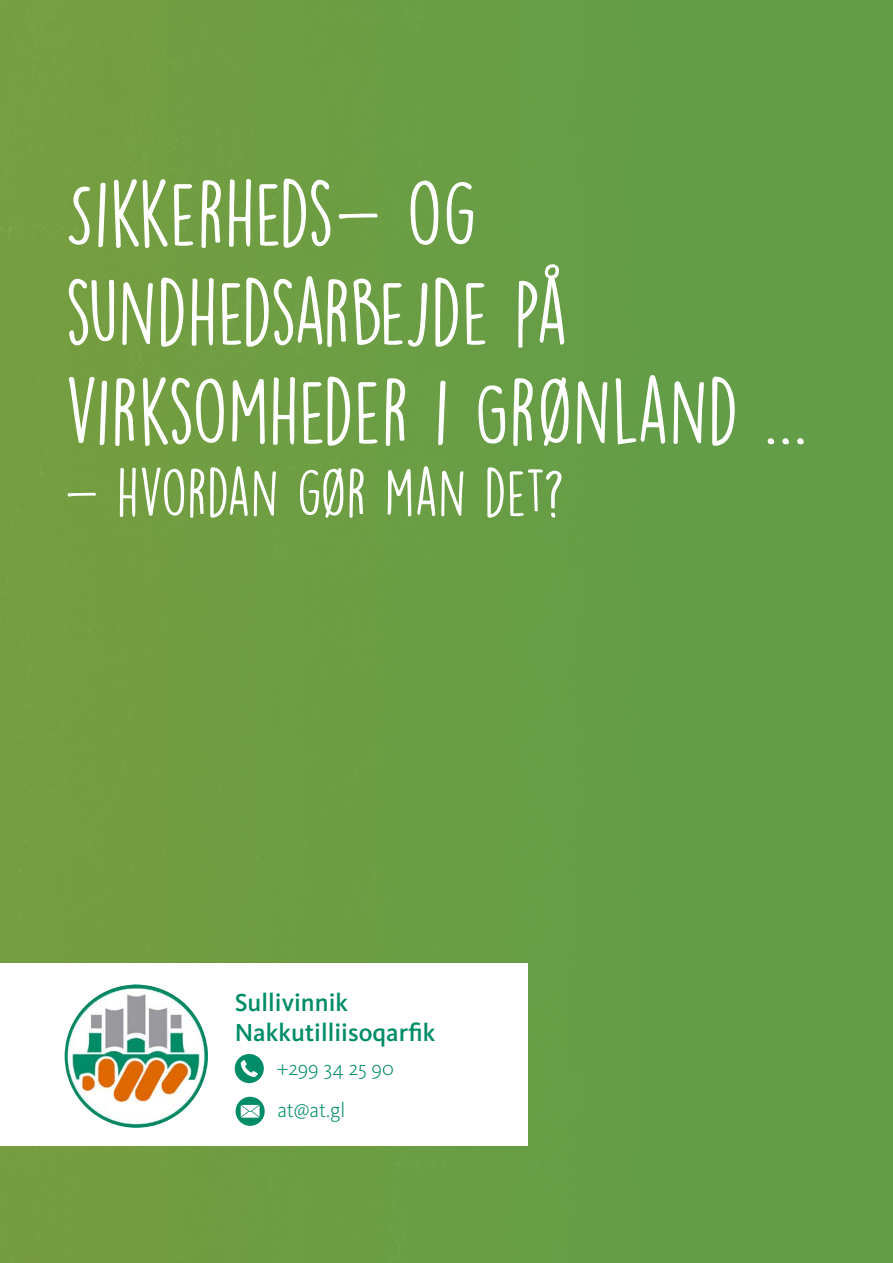
<style>
.page{position:relative;width:893px;height:1263px;background:#699d45}
.page>*{position:absolute;margin:0;border:0;box-sizing:border-box;transform-origin:0 0}
.t1{font:82.5px/99px "DK Lemon Yellow Sun";color:#fff}
.t2{font:60px "DK Lemon Yellow Sun";color:#fff}
.t3{font:500 25.5px/30.6px "Kievit Pro";color:#008c67}
.t4{font:300 21px/42.2px "Kievit Pro";letter-spacing:-.005em;color:#008c67}
</style>
<div class="page">
<div style="left:0;top:963px;width:527px;height:183px;background:#fff"></div>
<img style="left:65px;top:984px;width:143px;height:144px;border-radius:72px">
<div style="left:235px;top:1054px;width:29px;height:29px;background:#008c67;border-radius:50%"></div>
<svg style="left:236px;top:1097px;width:29px;height:29px"></svg>
<svg style="left:241px;top:1060px;width:17px;height:17px"></svg>
<svg style="left:241px;top:1105px;width:19px;height:13px"></svg>
<p class="t1" style="left:65px;top:164px;width:745px">SIKKERHEDS- OG<br>SUNDHEDSARBEJDE PÅ<br>VIRKSOMHEDER I GRØNLAND ...</p>
<p class="t2" style="left:65px;top:456px;width:501px">- HVORDAN GØR MAN DET?</p>
<p class="t3" style="left:235px;top:986px;width:202px">Sullivinnik<br>Nakkutilliisoqarfik</p>
<p class="t4" style="left:277px;top:1047px;width:119px">+299 34 25 90 at@at.gl</p>
</div>
